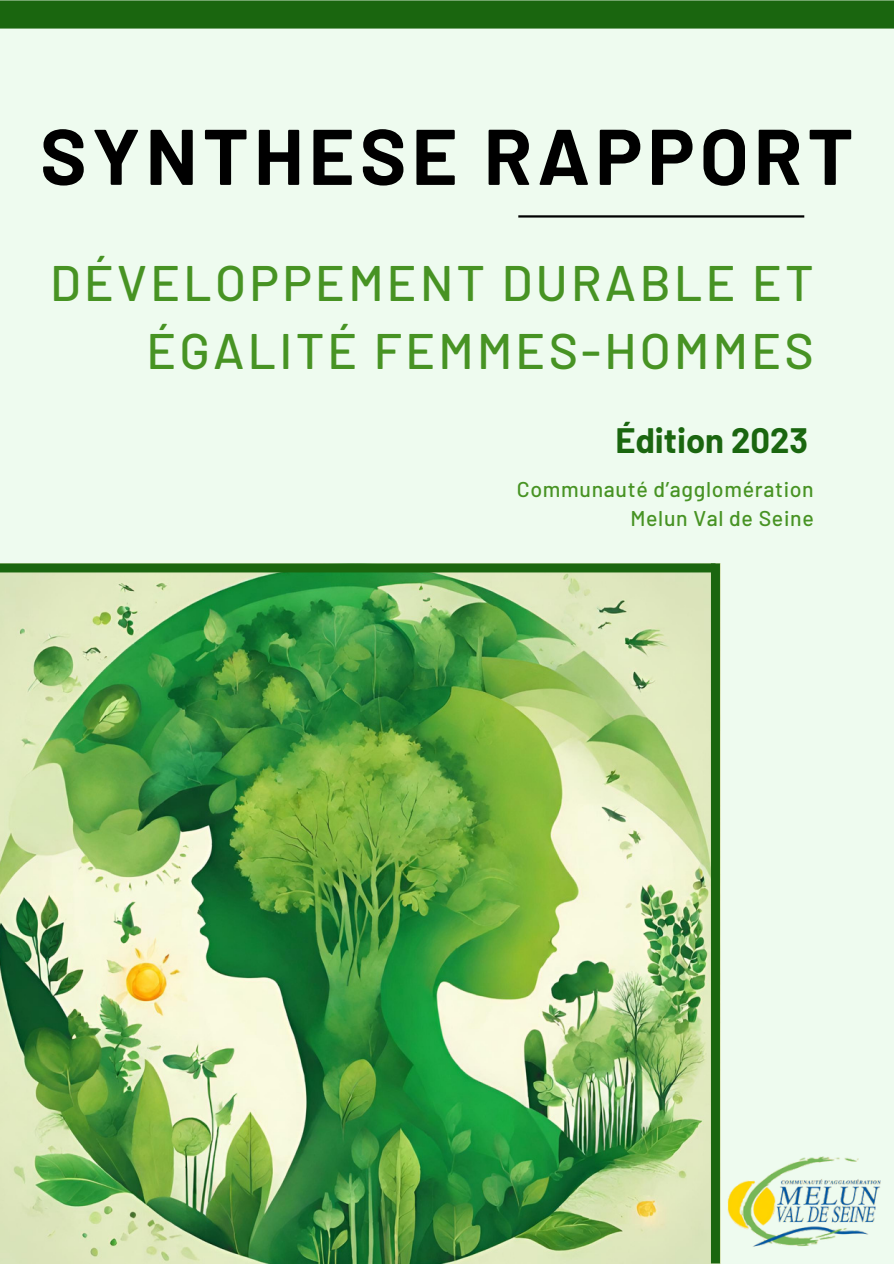
<style>
.page{position:relative;width:894px;height:1264px;background:#fff}
.page>*{position:absolute;margin:0;border:0;box-sizing:border-box;transform-origin:0 0}
.t1{font:700 78.75px "Barlow";letter-spacing:.065em;color:#000}
.t2{font:500 49.8px/68.7px "Barlow";letter-spacing:.065em;color:#479323;text-align:right}
.t3{font:700 34.5px "Barlow";color:#1a660f}
.t4{font:500 21.3px "Barlow";letter-spacing:.03em;color:#479323}
</style>
<div class="page">
<div style="left:0;top:0;width:893px;height:1263px;background:#eefbef"></div>
<img style="left:0;top:563px;width:720px;height:700px">
<div style="left:0;top:0;width:893px;height:29px;background:#1a660f"></div>
<img style="left:719px;top:1144px;width:162px;height:119px">
<hr style="left:518px;top:215px;width:286px;height:2px;background:#000">
<div style="left:0;top:563px;width:715px;height:9px;background:#1a660f"></div>
<div style="left:710px;top:563px;width:9px;height:700px;background:#1a660f"></div>
<h1 class="t1" style="left:40px;top:106px;width:814px">SYNTHESE RAPPORT</h1>
<h2 class="t2" style="left:50px;top:246px;width:765px">DÉVELOPPEMENT DURABLE ET<br>ÉGALITÉ FEMMES-HOMMES</h2>
<p class="t3" style="left:615px;top:418px;width:194px">Édition 2023</p>
<h3 class="t4" style="left:516px;top:475px;width:298px">Communauté d’agglomération</h3>
<p class="t4" style="left:630px;top:504px;width:185px">Melun Val de Seine</p>
</div>
